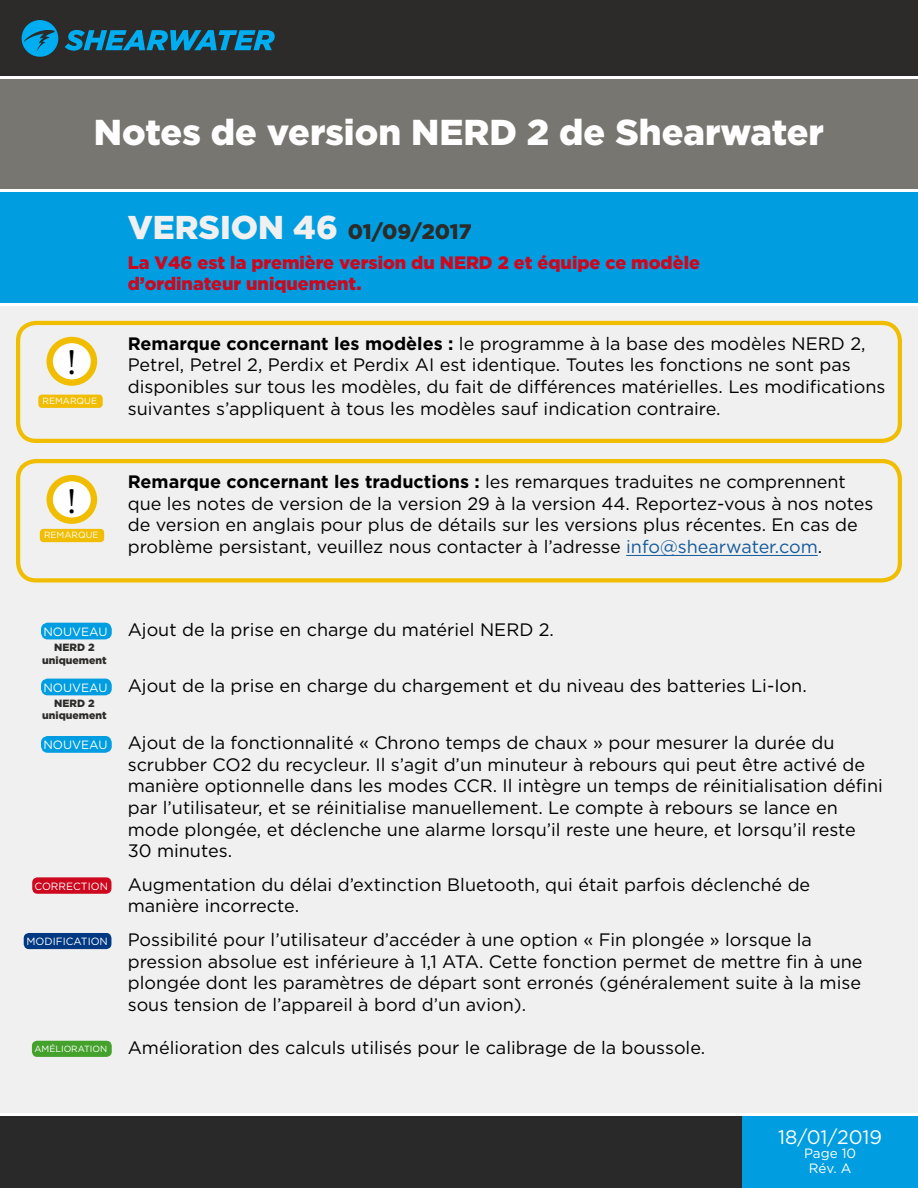
<style>
.page{position:relative;width:918px;height:1188px;background:#fff}
.page>*{position:absolute;margin:0;border:0;box-sizing:border-box;transform-origin:0 0}
.t1{font:900 36px "Gotham HTF";color:#fff}
.t2{font:36px "Minion Pro";color:#000}
.t3{font:900 21px "Gotham HTF";color:#2c2b29}
.t4{font:19.5px "Gotham HTF";color:#fff}
.t5{font:18px/21.6px "Gotham HTF";color:#000}
.t6{font:900 18px/21.6px "Gotham HTF";color:#cd071e}
.t7{font:13.5px "Gotham HTF";color:#fff}
.t8{font:12px "Gotham HTF";color:#fff}
.t9{font:900 10.5px/12.6px "Gotham HTF";color:#2c2b29;text-align:center}
.t10{font:10.5px "Gotham HTF";color:#fff}
.t11{font:9px "Gotham HTF";color:#fff}
.s1{font-size:33px;color:#f0f0f0}
.s2{font-weight:700}
.s3{color:#165b9a}
</style>
<div class="page">
<div style="left:0;top:0;width:918px;height:77px;background:#2c2b29"></div>
<div style="left:0;top:1114px;width:918px;height:74px;background:#292929"></div>
<div style="left:0;top:305px;width:918px;height:809px;background:#f0f0f0"></div>
<svg style="left:65px;top:30px;width:210px;height:21px"></svg>
<svg style="left:22px;top:20px;width:36px;height:37px"></svg>
<div style="left:0;top:191px;width:918px;height:114px;background:#009ee0"></div>
<div style="left:0;top:77px;width:918px;height:114px;background:#787671"></div>
<div style="left:742px;top:1114px;width:176px;height:74px;background:#009ee0"></div>
<hr style="left:0;top:76px;width:918px;height:3px;background:#fff">
<hr style="left:0;top:189px;width:918px;height:3px;background:#fff">
<hr style="left:0;top:303px;width:918px;height:3px;background:#fff">
<hr style="left:0;top:1113px;width:918px;height:3px;background:#fff">
<div style="left:16px;top:321px;width:886px;height:122px;border:4px solid #f0bd00;border-radius:18px"></div>
<svg style="left:50px;top:340px;width:44px;height:43px"></svg>
<div style="left:47px;top:337px;width:50px;height:49px;border:6px solid #f0bd00;border-radius:50%"></div>
<div style="left:16px;top:459px;width:886px;height:124px;border:4px solid #f0bd00;border-radius:18px"></div>
<svg style="left:50px;top:478px;width:44px;height:43px"></svg>
<div style="left:47px;top:475px;width:50px;height:49px;border:6px solid #f0bd00;border-radius:50%"></div>
<hr style="left:626px;top:555px;width:192px;height:1px;background:#165b9a">
<div style="left:39px;top:395px;width:63px;height:12px;background:#f0bd00;border-radius:3px"></div>
<div style="left:38px;top:395px;width:65px;height:13px;border:2px solid #f0bd00;border-radius:3px"></div>
<div style="left:41px;top:530px;width:62px;height:11px;background:#f0bd00;border-radius:3px"></div>
<div style="left:40px;top:529px;width:64px;height:13px;border:2px solid #f0bd00;border-radius:3px"></div>
<div style="left:42px;top:737px;width:69px;height:15px;background:#009ee0;border-radius:6px"></div>
<div style="left:41px;top:736px;width:71px;height:17px;border:2px solid #009ee0;border-radius:6px"></div>
<div style="left:42px;top:679px;width:69px;height:16px;background:#009ee0;border-radius:6px"></div>
<div style="left:41px;top:679px;width:71px;height:16px;border:2px solid #009ee0;border-radius:6px"></div>
<div style="left:42px;top:623px;width:69px;height:16px;background:#009ee0;border-radius:6px"></div>
<div style="left:41px;top:623px;width:71px;height:16px;border:2px solid #009ee0;border-radius:6px"></div>
<div style="left:33px;top:878px;width:78px;height:15px;background:#cd071e;border-radius:5px"></div>
<div style="left:32px;top:877px;width:79px;height:17px;border:2px solid #cd071e;border-radius:5px"></div>
<div style="left:24px;top:934px;width:87px;height:14px;background:#003882;border-radius:4px"></div>
<div style="left:24px;top:933px;width:87px;height:16px;border:2px solid #003882;border-radius:4px"></div>
<div style="left:33px;top:1042px;width:78px;height:14px;background:#44a12b;border-radius:4px"></div>
<div style="left:32px;top:1041px;width:80px;height:16px;border:2px solid #44a12b;border-radius:4px"></div>
<h1 class="t1" style="left:94px;top:112px;width:732px">Notes de version NERD 2 de Shearwater</h1>
<p class="t3" style="left:128px;top:219px;width:345px"><span class="s1">VERSION 46</span> 01/09/2017</p>
<h1 class="t2" style="left:67px;top:339px;width:11px">!</h1>
<p class="t11" style="left:43px;top:396px;width:56px">REMARQUE</p>
<h1 class="t2" style="left:67px;top:477px;width:11px">!</h1>
<p class="t11" style="left:44px;top:530px;width:56px">REMARQUE</p>
<p class="t6" style="left:128px;top:251px;width:574px">La V46 est la première version du NERD 2 et équipe ce modèle d’ordinateur uniquement.</p>
<p class="t5" style="left:128px;top:332px;width:759px"><span class="s2">Remarque concernant les modèles :</span> le programme à la base des modèles NERD 2, Petrel, Petrel 2, Perdix et Perdix AI est identique. Toutes les fonctions ne sont pas disponibles sur tous les modèles, du fait de différences matérielles. Les modifications suivantes s’appliquent à tous les modèles sauf indication contraire.</p>
<p class="t5" style="left:128px;top:471px;width:747px"><span class="s2">Remarque concernant les traductions :</span> les remarques traduites ne comprennent que les notes de version de la version 29 à la version 44. Reportez-vous à nos notes de version en anglais pour plus de détails sur les versions plus récentes. En cas de problème persistant, veuillez nous contacter à l’adresse <span class="s3">info@shearwater.com</span>.</p>
<p class="t8" style="left:43px;top:625px;width:66px">NOUVEAU</p>
<p class="t9" style="left:42px;top:641px;width:66px">NERD 2 uniquement</p>
<p class="t8" style="left:43px;top:681px;width:66px">NOUVEAU</p>
<p class="t9" style="left:42px;top:697px;width:66px">NERD 2 uniquement</p>
<p class="t8" style="left:43px;top:738px;width:66px">NOUVEAU</p>
<p class="t10" style="left:34px;top:880px;width:75px">CORRECTION</p>
<p class="t10" style="left:27px;top:936px;width:83px">MODIFICATION</p>
<p class="t11" style="left:35px;top:1044px;width:74px">AMÉLIORATION</p>
<p class="t5" style="left:128px;top:618px;width:428px">Ajout de la prise en charge du matériel NERD 2.</p>
<p class="t5" style="left:128px;top:674px;width:681px">Ajout de la prise en charge du chargement et du niveau des batteries Li-Ion.</p>
<p class="t5" style="left:128px;top:732px;width:757px">Ajout de la fonctionnalité « Chrono temps de chaux » pour mesurer la durée du scrubber CO2 du recycleur. Il s’agit d’un minuteur à rebours qui peut être activé de manière optionnelle dans les modes CCR. Il intègre un temps de réinitialisation défini par l’utilisateur, et se réinitialise manuellement. Le compte à rebours se lance en mode plongée, et déclenche une alarme lorsqu’il reste une heure, et lorsqu’il reste 30 minutes.</p>
<p class="t5" style="left:128px;top:873px;width:684px">Augmentation du délai d’extinction Bluetooth, qui était parfois déclenché de manière incorrecte.</p>
<p class="t5" style="left:128px;top:929px;width:736px">Possibilité pour l’utilisateur d’accéder à une option « Fin plongée » lorsque la pression absolue est inférieure à 1,1 ATA. Cette fonction permet de mettre fin à une plongée dont les paramètres de départ sont erronés (généralement suite à la mise sous tension de l’appareil à bord d’un avion).</p>
<p class="t5" style="left:128px;top:1036px;width:579px">Amélioration des calculs utilisés pour le calibrage de la boussole.</p>
<p class="t4" style="left:778px;top:1126px;width:105px">18/01/2019</p>
<p class="t7" style="left:809px;top:1160px;width:44px">Rév. A</p>
<p class="t7" style="left:804px;top:1146px;width:54px">Page 10</p>
</div>
